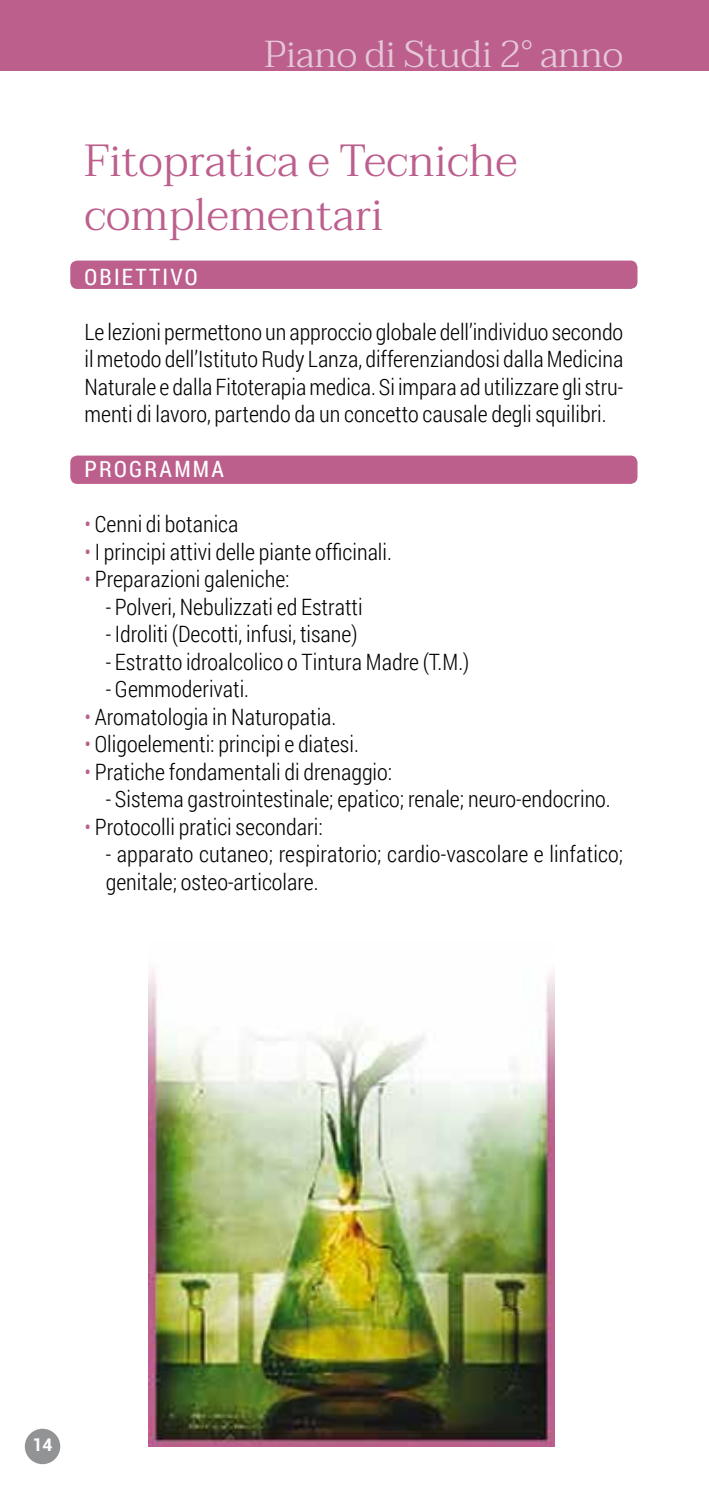
<style>
.page{position:relative;width:709px;height:1489px;background:#fff}
.page>*{position:absolute;margin:0;border:0;box-sizing:border-box;transform-origin:0 0}
.t1{font:300 45px/54px "Taviraj";color:#bc5f8d}
.t2{font:300 37.5px "Taviraj";color:#e5c8d7}
.t3{font:300 22.5px/27.5px "Roboto Condensed";color:#000;text-align:justify}
.t4{font:22.5px "Roboto Condensed";letter-spacing:.1em;color:#fff}
.t5{font:700 17.5px "Roboto";color:#fff}
.s1{color:#bc5f8d}
</style>
<div class="page">
<div style="left:25px;top:1428px;width:35px;height:35px;background:#929395;border-radius:50%"></div>
<img style="left:149px;top:969px;width:406px;height:477px">
<div style="left:70px;top:260px;width:567px;height:29px;background:#bc5f8d;border-radius:7px"></div>
<div style="left:70px;top:455px;width:567px;height:29px;background:#bc5f8d;border-radius:7px"></div>
<div style="left:1px;top:0;width:708px;height:71px;background:#bc5f8d"></div>
<h2 class="t2" style="left:264px;top:26px;width:360px">Piano di Studi 2° anno</h2>
<h1 class="t1" style="left:84px;top:134px;width:434px">Fitopratica e Tecniche complementari</h1>
<p class="t4" style="left:84px;top:261px;width:115px">OBIETTIVO</p>
<p class="t3" style="left:84px;top:317px;width:540px">Le lezioni permettono un approccio globale dell’individuo secondo il metodo dell’Istituto Rudy Lanza, differenziandosi dalla Medicina Naturale e dalla Fitoterapia medica. Si impara ad utilizzare gli stru&shy;menti di lavoro, partendo da un concetto causale degli squilibri.</p>
<p class="t4" style="left:84px;top:453px;width:141px">PROGRAMMA</p>
<p class="t3" style="left:84px;top:509px;width:155px"><span class="s1">•</span> Cenni di botanica</p>
<p class="t3" style="left:84px;top:537px;width:309px"><span class="s1">•</span> I principi attivi delle piante officinali.</p>
<p class="t3" style="left:84px;top:564px;width:207px"><span class="s1">•</span> Preparazioni galeniche:</p>
<p class="t3" style="left:106px;top:592px;width:258px">- Polveri, Nebulizzati ed Estratti</p>
<p class="t3" style="left:106px;top:619px;width:253px">- Idroliti (Decotti, infusi, tisane)</p>
<p class="t3" style="left:106px;top:647px;width:365px">- Estratto idroalcolico o Tintura Madre (T.M.)</p>
<p class="t3" style="left:106px;top:674px;width:145px">- Gemmoderivati.</p>
<p class="t3" style="left:84px;top:702px;width:253px"><span class="s1">•</span> Aromatologia in Naturopatia.</p>
<p class="t3" style="left:84px;top:729px;width:276px"><span class="s1">•</span> Oligoelementi: principi e diatesi.</p>
<p class="t3" style="left:84px;top:757px;width:309px"><span class="s1">•</span> Pratiche fondamentali di drenaggio:</p>
<p class="t3" style="left:106px;top:784px;width:506px">- Sistema gastrointestinale; epatico; renale; neuro-endocrino.</p>
<p class="t3" style="left:84px;top:812px;width:240px"><span class="s1">•</span> Protocolli pratici secondari:</p>
<p class="t3" style="left:106px;top:839px;width:519px">- apparato cutaneo; respiratorio; cardio-vascolare e linfatico; genitale; osteo-articolare.</p>
<p class="t5" style="left:32px;top:1432px;width:22px">14</p>
</div>
